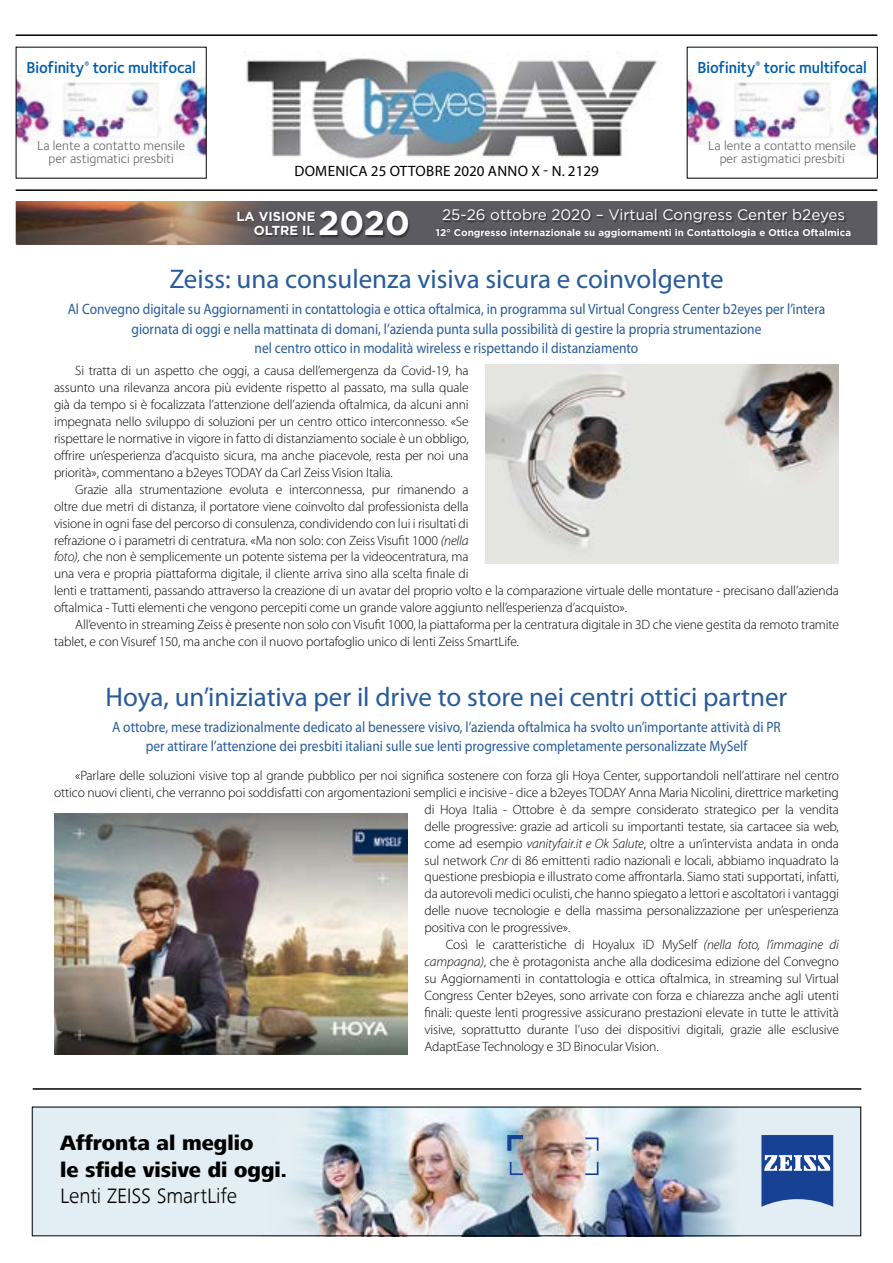
<style>
.page{position:relative;width:893px;height:1263px;background:#fff}
.page>*{position:absolute;margin:0;border:0;box-sizing:border-box;transform-origin:0 0}
.t1{font:700 34.05px "Gotham";color:#fff}
.t2{font:27px "Myriad Pro";color:#275b9b}
.t3{font:800 21.45px/26.4px "ZEISS Frutiger Next W1 G";color:#000}
.t4{font:300 21.45px "ZEISS Frutiger Next W1 G";letter-spacing:-.01em;color:#000}
.t5{font:600 16.35px "Foundry Sterling OT3";letter-spacing:-.005em;color:#005cab;scale:.95 1}
.t6{font:15.15px "Gotham";color:#fff}
.t7{font:15px/19.5px "Myriad Pro";color:#275b9b;text-align:center;scale:.9 1}
.t8{font:15px "Myriad Pro";letter-spacing:.02em;color:#000}
.t9{font:300 13.5px/17px "Myriad Pro";letter-spacing:-.01em;color:#000}
.t10{font:13.35px/13.4px "Foundry Sterling";color:#636466;text-align:center}
.t11{font:700 13.05px "Gotham";color:#fff}
.t12{font:700 9.9px "Gotham";color:#fff}
.s1{font-style:italic}
</style>
<div class="page">
<hr style="left:33px;top:1088px;width:828px;height:2px;background:#000">
<hr style="left:16px;top:34px;width:861px;height:2px;background:#000">
<hr style="left:16px;top:189px;width:861px;height:2px;background:#000">
<img style="left:246px;top:57px;width:411px;height:103px">
<img style="left:18px;top:75px;width:33px;height:70px">
<img style="left:169px;top:77px;width:35px;height:79px">
<img style="left:62px;top:82px;width:99px;height:57px">
<img style="left:689px;top:75px;width:33px;height:70px">
<img style="left:840px;top:77px;width:35px;height:79px">
<img style="left:733px;top:82px;width:100px;height:57px">
<div style="left:32px;top:1107px;width:829px;height:129px;background:#e3eef4"></div>
<img style="left:358px;top:1109px;width:306px;height:125px">
<svg style="left:507px;top:1135px;width:16px;height:16px"></svg>
<svg style="left:510px;top:1162px;width:13px;height:13px"></svg>
<svg style="left:585px;top:1137px;width:13px;height:14px"></svg>
<svg style="left:585px;top:1162px;width:13px;height:13px"></svg>
<img style="left:664px;top:1109px;width:69px;height:125px">
<img style="left:289px;top:1109px;width:69px;height:125px">
<svg style="left:761px;top:1135px;width:72px;height:72px;background:#4265a8"></svg>
<img style="left:486px;top:365px;width:353px;height:198px">
<img style="left:54px;top:814px;width:354px;height:241px">
<div style="left:271px;top:201px;width:606px;height:43px;background:#5c5b62"></div>
<img style="left:16px;top:201px;width:255px;height:43px">
<div style="left:237px;top:212px;width:79px;height:11px;background:#000;opacity:.4"></div>
<div style="left:444px;top:210px;width:402px;height:15px;background:#000;opacity:.4"></div>
<div style="left:436px;top:227px;width:415px;height:11px;background:#000;opacity:.4"></div>
<div style="left:320px;top:211px;width:91px;height:27px;background:#000;opacity:.44"></div>
<div style="left:255px;top:226px;width:60px;height:11px;background:#000;opacity:.37"></div>
<p class="t5" style="left:26px;top:55px;width:180px">Biofinity<sup>®</sup> toric multifocal</p>
<p class="t10" style="left:37px;top:139px;width:149px">La lente a contatto mensile per astigmatici presbiti</p>
<p class="t8" style="left:294px;top:162px;width:306px">DOMENICA 25 OTTOBRE 2020 ANNO X - N. 2129</p>
<p class="t5" style="left:697px;top:55px;width:180px">Biofinity<sup>®</sup> toric multifocal</p>
<p class="t10" style="left:708px;top:139px;width:149px">La lente a contatto mensile per astigmatici presbiti</p>
<p class="t11" style="left:237px;top:209px;width:80px">LA VISIONE</p>
<p class="t6" style="left:442px;top:205px;width:404px">25-26 ottobre 2020 – Virtual Congress Center b2eyes</p>
<p class="t11" style="left:254px;top:223px;width:62px">OLTRE IL</p>
<h1 class="t1" style="left:318px;top:204px;width:93px">2020</h1>
<p class="t12" style="left:436px;top:226px;width:417px">12° Congresso internazionale su aggiornamenti in Contattologia e Ottica Oftalmica</p>
<h2 class="t2" style="left:169px;top:262px;width:556px">Zeiss: una consulenza visiva sicura e coinvolgente</h2>
<p class="t7" style="left:68px;top:299px;width:843px">Al Convegno digitale su Aggiornamenti in contattologia e ottica oftalmica, in programma sul Virtual Congress Center b2eyes per l’intera giornata di oggi e nella mattinata di domani, l’azienda punta sulla possibilità di gestire la propria strumentazione<br>nel centro ottico in modalità wireless e rispettando il distanziamento</p>
<p class="t9" style="left:54px;top:362px;width:416px;text-align:justify;text-indent:21px">Si tratta di un aspetto che oggi, a causa dell’emergenza da Covid-19, ha assunto una rilevanza ancora più evidente rispetto al passato, ma sulla quale già da tempo si è focalizzata l’attenzione dell’azienda oftalmica, da alcuni anni impegnata nello sviluppo di soluzioni per un centro ottico interconnesso. «Se rispettare le normative in vigore in fatto di distanziamento sociale è un obbligo, offrire un’esperienza d’acquisto sicura, ma anche piacevole, resta per noi una priorità», commentano a b2eyes TODAY da Carl Zeiss Vision Italia.</p>
<p class="t9" style="left:54px;top:480px;width:786px;text-indent:21px">Grazie alla strumentazione evoluta e interconnessa, pur rimanendo a<br>oltre due metri di distanza, il portatore viene coinvolto dal professionista della<br>visione in ogni fase del percorso di consulenza, condividendo con lui i risultati di<br>refrazione o i parametri di centratura. «Ma non solo: con Zeiss Visufit 1000 <span class="s1">(nella<br>foto),</span> che non è semplicemente un potente sistema per la videocentratura, ma<br>una vera e propria piattaforma digitale, il cliente arriva sino alla scelta finale di<br>lenti e trattamenti, passando attraverso la creazione di un avatar del proprio volto e la comparazione virtuale delle montature - precisano dall’azienda oftalmica - Tutti elementi che vengono percepiti come un grande valore aggiunto nell’esperienza d’acquisto».</p>
<p class="t9" style="left:54px;top:616px;width:787px;text-indent:21px">All’evento in streaming Zeiss è presente non solo con Visufit 1000, la piattaforma per la centratura digitale in 3D che viene gestita da remoto tramite tablet, e con Visuref 150, ma anche con il nuovo portafoglio unico di lenti Zeiss SmartLife.</p>
<h2 class="t2" style="left:106px;top:680px;width:683px">Hoya, un’iniziativa per il drive to store nei centri ottici partner</h2>
<p class="t7" style="left:112px;top:717px;width:744px">A ottobre, mese tradizionalmente dedicato al benessere visivo, l’azienda oftalmica ha svolto un’importante attività di PR per attirare l’attenzione dei presbiti italiani sulle sue lenti progressive completamente personalizzate MySelf</p>
<p class="t9" style="left:75px;top:767px;width:765px">«Parlare delle soluzioni visive top al grande pubblico per noi significa sostenere con forza gli Hoya Center, supportandoli nell’attirare nel centro</p>
<p class="t9" style="left:54px;top:783px;width:786px">ottico nuovi clienti, che verranno poi soddisfatti con argomentazioni semplici e incisive - dice a b2eyes TODAY Anna Maria Nicolini, direttrice marketing</p>
<p class="t9" style="left:425px;top:800px;width:416px">di Hoya Italia - Ottobre è da sempre considerato strategico per la vendita</p>
<p class="t9" style="left:425px;top:817px;width:416px">delle progressive: grazie ad articoli su importanti testate, sia cartacee sia web,</p>
<p class="t9" style="left:425px;top:834px;width:416px">come ad esempio <span class="s1">vanityfair.it e Ok Salute</span>, oltre a un’intervista andata in onda</p>
<p class="t9" style="left:425px;top:851px;width:416px">sul network <span class="s1">Cnr</span> di 86 emittenti radio nazionali e locali, abbiamo inquadrato la</p>
<p class="t9" style="left:425px;top:868px;width:416px">questione presbiopia e illustrato come affrontarla. Siamo stati supportati, infatti,</p>
<p class="t9" style="left:425px;top:885px;width:416px">da autorevoli medici oculisti, che hanno spiegato a lettori e ascoltatori i vantaggi</p>
<p class="t9" style="left:425px;top:902px;width:416px">delle nuove tecnologie e della massima personalizzazione per un’esperienza</p>
<p class="t9" style="left:425px;top:919px;width:147px">positiva con le progressive».</p>
<p class="t9" style="left:446px;top:936px;width:395px">Così le caratteristiche di Hoyalux iD MySelf <span class="s1">(nella foto, l’immagine di</span></p>
<p class="t9" style="left:425px;top:953px;width:416px"><span class="s1">campagna)</span>, che è protagonista anche alla dodicesima edizione del Convegno</p>
<p class="t9" style="left:425px;top:970px;width:416px">su Aggiornamenti in contattologia e ottica oftalmica, in streaming sul Virtual</p>
<p class="t9" style="left:425px;top:987px;width:416px">Congress Center b2eyes, sono arrivate con forza e chiarezza anche agli utenti</p>
<p class="t9" style="left:425px;top:1004px;width:416px">finali: queste lenti progressive assicurano prestazioni elevate in tutte le attività</p>
<p class="t9" style="left:425px;top:1021px;width:416px">visive, soprattutto durante l’uso dei dispositivi digitali, grazie alle esclusive</p>
<p class="t9" style="left:425px;top:1038px;width:236px">AdaptEase Technology e 3D Binocular Vision.</p>
<h3 class="t3" style="left:60px;top:1131px;width:229px">Affronta al meglio<br>le sfide visive di oggi.</h3>
<h3 class="t4" style="left:60px;top:1184px;width:178px">Lenti ZEISS SmartLife</h3>
</div>
